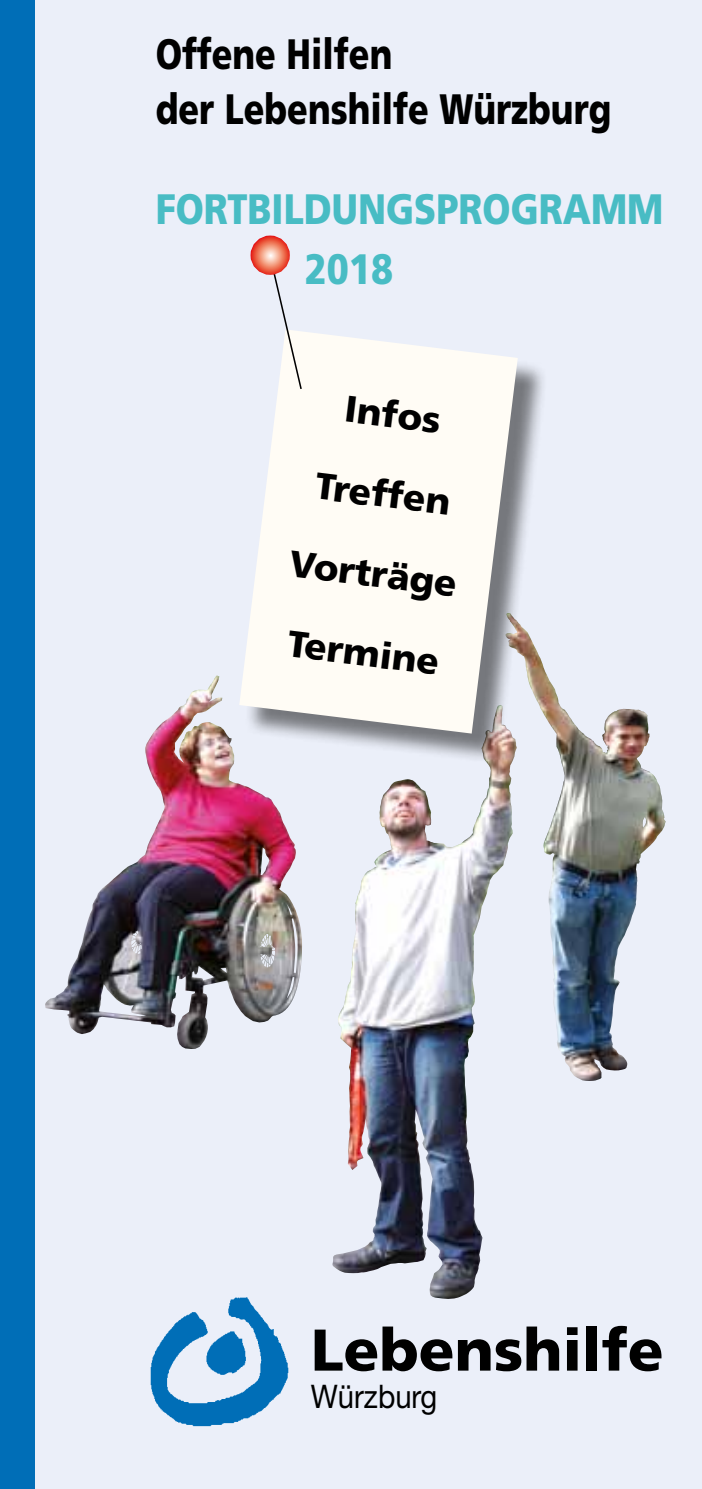
<style>
.page{position:relative;width:702px;height:1489px;background:#fff}
.page>*{position:absolute;margin:0;border:0;box-sizing:border-box;transform-origin:0 0}
.t1{font:900 58.75px "Frutiger";color:#000}
.t2{font:900 42.5px/55px "Frutiger";color:#000;scale:.8 1}
.t3{font:900 42.5px/60px "Frutiger";color:#48bcc4;scale:.85 1}
.t4{font:900 37px/80px "Frutiger";color:#000;text-align:center}
.t5{font:32.5px "Helvetica Neue";color:#000;scale:.9 1}
</style>
<div class="page">
<div style="left:0;top:0;width:702px;height:1488px;background:#ebeff9"></div>
<div style="left:0;top:0;width:35px;height:1488px;background:#006eb7"></div>
<img style="left:150px;top:1297px;width:139px;height:130px">
<img style="left:45px;top:675px;width:257px;height:373px">
<img style="left:332px;top:764px;width:166px;height:508px">
<img style="left:505px;top:677px;width:160px;height:403px">
<div style="left:244px;top:334px;width:304px;height:430px;background:#000;opacity:.5"></div>
<svg style="left:239px;top:332px;width:279px;height:401px;background:#f1efeb"></svg>
<svg style="left:269px;top:259px;width:34px;height:132px"></svg>
<svg style="left:251px;top:236px;width:38px;height:38px"></svg>
<div style="left:250px;top:235px;width:40px;height:40px;border:2px solid #fff;border-radius:50%"></div>
<p class="t2" style="left:156px;top:25px;width:571px">Offene Hilfen<br>der Lebenshilfe Würzburg</p>
<p class="t3" style="left:305px;top:178px;width:423px;text-indent:-149px">Fortbildungsprogramm<br>2018</p>
<p class="t4" style="left:314px;top:364px;width:170px;rotate:7deg">Infos<br>Treffen<br>Vorträge<br>Termine</p>
<h1 class="t1" style="left:311px;top:1314px;width:354px">Lebenshilfe</h1>
<p class="t5" style="left:311px;top:1376px;width:142px">Würzburg</p>
</div>
